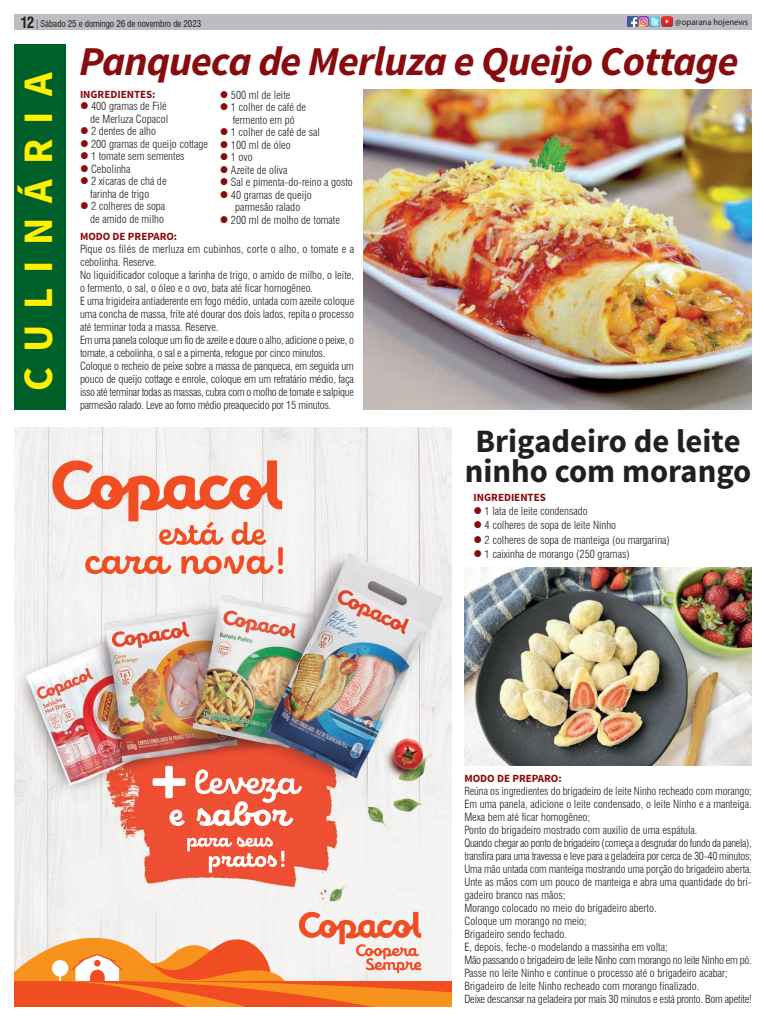
<style>
.page{position:relative;width:766px;height:1021px;background:#fff}
.page>*{position:absolute;margin:0;border:0;box-sizing:border-box;transform-origin:0 0}
.titulo_nsr{font:700 42px "Source Sans Pro";color:#fff101}
.TEXTO_ESSE{font:italic 700 41px "Source Sans Pro";letter-spacing:-.02em;color:#880b0e}
.SECUNDARIO{font:700 32.6px/30.2px "Source Sans Pro";color:#231f20;text-align:center}
.Horoscopo{font:700 condensed 15px "Swiss 721 BT";color:#231f20}
.Texto_Principal{font:300 condensed 11px/13px "Swiss 721 BT";color:#231f20}
.Texto_Principal-2{font:300 condensed 11px/13px "Swiss 721 BT";letter-spacing:-.02em;color:#231f20}
.Texto_Principal-3{font:300 condensed 11px/13px "Swiss 721 BT";letter-spacing:-.025em;color:#231f20}
.INGREDIENTES{font:700 11px "Source Sans Pro";color:#880b0e}
.Horoscopo-2{font:condensed 9px "Swiss 721 BT";letter-spacing:-.01em;color:#231f20}
.t1{font:9px "Myriad Pro";color:#231f20;scale:.96 1}
.s1{color:#880b0e}
</style>
<div class="page">
<div style="left:14px;top:14px;width:737px;height:16px;background:#bcbdc0"></div>
<svg style="left:627px;top:17px;width:45px;height:10px"></svg>
<svg style="left:14px;top:44px;width:52px;height:366px"></svg>
<div style="left:15px;top:44px;width:51px;height:365px;background:#00602a"></div>
<img style="left:15px;top:427px;width:436px;height:484px">
<svg style="left:52px;top:460px;width:231px;height:114px"></svg>
<svg style="left:15px;top:911px;width:436px;height:95px"></svg>
<svg style="left:152px;top:765px;width:33px;height:33px"></svg>
<svg style="left:169px;top:809px;width:16px;height:17px"></svg>
<svg style="left:195px;top:769px;width:107px;height:57px"></svg>
<svg style="left:187px;top:836px;width:97px;height:36px"></svg>
<img style="left:363px;top:89px;width:388px;height:320px">
<img style="left:464px;top:568px;width:287px;height:197px">
<p class="Horoscopo" style="left:21px;top:14px;width:15px">12</p>
<p class="Horoscopo-2" style="left:40px;top:19px;width:162px">Sábado 25 e domingo 26 de novembro de 2023</p>
<p class="t1" style="left:675px;top:16px;width:77px">@oparana hojenews</p>
<p class="titulo_nsr" style="left:11px;top:391px;width:320px;rotate:-90deg">C U L I N Á R I A</p>
<p class="TEXTO_ESSE" style="left:79px;top:35px;width:660px">Panqueca de Merluza e Queijo Cottage</p>
<p class="INGREDIENTES" style="left:80px;top:87px;width:77px">INGREDIENTES:</p>
<p class="Texto_Principal" style="left:80px;top:100px;width:88px"><span class="s1">●</span> 400 gramas de Filé</p>
<p class="Texto_Principal" style="left:90px;top:112px;width:79px">de Merluza Copacol</p>
<p class="Texto_Principal" style="left:80px;top:125px;width:78px"><span class="s1">●</span> 2 dentes de alho</p>
<p class="Texto_Principal" style="left:80px;top:137px;width:129px"><span class="s1">●</span> 200 gramas de queijo cottage</p>
<p class="Texto_Principal" style="left:80px;top:150px;width:106px"><span class="s1">●</span> 1 tomate sem sementes</p>
<p class="Texto_Principal" style="left:80px;top:162px;width:52px"><span class="s1">●</span> Cebolinha</p>
<p class="Texto_Principal" style="left:80px;top:175px;width:88px"><span class="s1">●</span> 2 xícaras de chá de</p>
<p class="Texto_Principal" style="left:90px;top:187px;width:60px">farinha de trigo</p>
<p class="Texto_Principal" style="left:80px;top:200px;width:87px"><span class="s1">●</span> 2 colheres de sopa</p>
<p class="Texto_Principal" style="left:90px;top:212px;width:75px">de amido de milho</p>
<p class="Texto_Principal" style="left:220px;top:88px;width:72px"><span class="s1">●</span> 500 ml de leite</p>
<p class="Texto_Principal" style="left:220px;top:101px;width:88px"><span class="s1">●</span> 1 colher de café de</p>
<p class="Texto_Principal" style="left:233px;top:113px;width:63px">fermento em pó</p>
<p class="Texto_Principal" style="left:220px;top:126px;width:102px"><span class="s1">●</span> 1 colher de café de sal</p>
<p class="Texto_Principal" style="left:220px;top:138px;width:72px"><span class="s1">●</span> 100 ml de óleo</p>
<p class="Texto_Principal" style="left:220px;top:151px;width:34px"><span class="s1">●</span> 1 ovo</p>
<p class="Texto_Principal" style="left:220px;top:163px;width:69px"><span class="s1">●</span> Azeite de oliva</p>
<p class="Texto_Principal" style="left:220px;top:176px;width:134px"><span class="s1">●</span> Sal e pimenta-do-reino a gosto</p>
<p class="Texto_Principal" style="left:220px;top:188px;width:93px"><span class="s1">●</span> 40 gramas de queijo</p>
<p class="Texto_Principal" style="left:235px;top:201px;width:66px">parmesão ralado</p>
<p class="Texto_Principal" style="left:220px;top:213px;width:122px"><span class="s1">●</span> 200 ml de molho de tomate</p>
<p class="INGREDIENTES" style="left:80px;top:229px;width:99px">MODO DE PREPARO:</p>
<p class="Texto_Principal" style="left:80px;top:242px;width:275px">Pique os filés de merluza em cubinhos, corte o alho, o tomate e a cebolinha. Reserve.</p>
<p class="Texto_Principal" style="left:80px;top:268px;width:275px">No liquidificador coloque a farinha de trigo, o amido de milho, o leite, o fermento, o sal, o óleo e o ovo, bata até ficar homogêneo.</p>
<p class="Texto_Principal" style="left:80px;top:294px;width:275px;text-align:justify">E uma frigideira antiaderente em fogo médio, untada com azeite coloque uma concha de massa, frite até dourar dos dois lados, repita o processo até terminar toda a massa. Reserve.</p>
<p class="Texto_Principal-2" style="left:80px;top:333px;width:275px">Em uma panela coloque um fio de azeite e doure o alho, adicione o peixe, o tomate, a cebolinha, o sal e a pimenta, refogue por cinco minutos.</p>
<p class="Texto_Principal" style="left:80px;top:359px;width:275px;text-align:justify">Coloque o recheio de peixe sobre a massa de panqueca, em seguida um pouco de queijo cottage e enrole, coloque em um refratário médio, faça isso até terminar todas as massas, cubra com o molho de tomate e salpique parmesão ralado. Leve ao forno médio preaquecido por 15 minutos.</p>
<p class="SECUNDARIO" style="left:464px;top:427px;width:288px">Brigadeiro de leite ninho com morango</p>
<p class="INGREDIENTES" style="left:473px;top:490px;width:74px">INGREDIENTES</p>
<p class="Texto_Principal" style="left:473px;top:504px;width:115px"><span class="s1">●</span> 1 lata de leite condensado</p>
<p class="Texto_Principal" style="left:473px;top:519px;width:144px"><span class="s1">●</span> 4 colheres de sopa de leite Ninho</p>
<p class="Texto_Principal" style="left:473px;top:533px;width:198px"><span class="s1">●</span> 2 colheres de sopa de manteiga (ou margarina)</p>
<p class="Texto_Principal" style="left:473px;top:547px;width:157px"><span class="s1">●</span> 1 caixinha de morango (250 gramas)</p>
<p class="INGREDIENTES" style="left:464px;top:771px;width:99px">MODO DE PREPARO:</p>
<p class="Texto_Principal" style="left:464px;top:784px;width:289px">Reúna os ingredientes do brigadeiro de leite Ninho recheado com morango;</p>
<p class="Texto_Principal" style="left:464px;top:797px;width:289px">Em uma panela, adicione o leite condensado, o leite Ninho e a manteiga.<br>Mexa bem até ficar homogêneo;</p>
<p class="Texto_Principal" style="left:464px;top:823px;width:234px">Ponto do brigadeiro mostrado com auxílio de uma espátula.</p>
<p class="Texto_Principal-3" style="left:464px;top:836px;width:289px">Quando chegar ao ponto de brigadeiro (começa a desgrudar do fundo da panela), transfira para uma travessa e leve para a geladeira por cerca de 30-40 minutos;</p>
<p class="Texto_Principal" style="left:464px;top:862px;width:289px">Uma mão untada com manteiga mostrando uma porção do brigadeiro aberta.</p>
<p class="Texto_Principal" style="left:464px;top:875px;width:289px">Unte as mãos com um pouco de manteiga e abra uma quantidade do bri&shy;gadeiro branco nas mãos;</p>
<p class="Texto_Principal" style="left:464px;top:901px;width:194px">Morango colocado no meio do brigadeiro aberto.</p>
<p class="Texto_Principal" style="left:464px;top:914px;width:124px">Coloque um morango no meio;</p>
<p class="Texto_Principal" style="left:464px;top:927px;width:104px">Brigadeiro sendo fechado.</p>
<p class="Texto_Principal" style="left:464px;top:940px;width:205px">E, depois, feche-o modelando a massinha em volta;</p>
<p class="Texto_Principal-2" style="left:464px;top:953px;width:289px">Mão passando o brigadeiro de leite Ninho com morango no leite Ninho em pó.</p>
<p class="Texto_Principal" style="left:464px;top:966px;width:265px">Passe no leite Ninho e continue o processo até o brigadeiro acabar;</p>
<p class="Texto_Principal" style="left:464px;top:979px;width:236px">Brigadeiro de leite Ninho recheado com morango finalizado.</p>
<p class="Texto_Principal-2" style="left:464px;top:992px;width:289px">Deixe descansar na geladeira por mais 30 minutos e está pronto. Bom apetite!</p>
</div>
